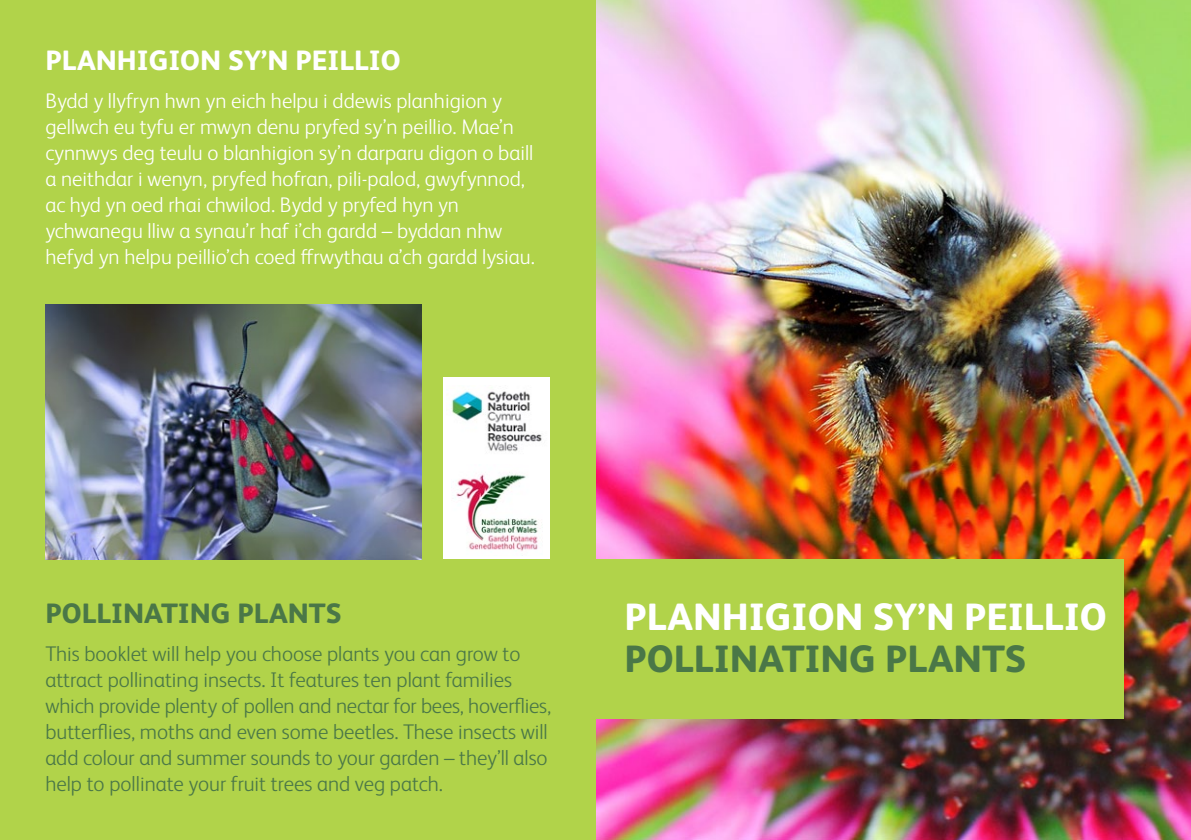
<style>
.page{position:relative;width:1191px;height:840px;background:#fff}
.page>*{position:absolute;margin:0;border:0;box-sizing:border-box;transform-origin:0 0}
.t1{font:800 38px "FS Albert Pro";color:#fff}
.t2{font:800 38px "FS Albert Pro";color:#4a7747}
.t3{font:800 28px "FS Albert Pro";color:#fff}
.t4{font:800 28px "FS Albert Pro";color:#4a7747}
.t5{font:300 21.2px/26px "FS Albert Pro";color:#fff}
.t6{font:300 21.2px/26px "FS Albert Pro";color:#4a7747}
</style>
<div class="page">
<img style="left:595px;top:0;width:596px;height:839px">
<div style="left:595px;top:559px;width:529px;height:159px;background:#b1d34a"></div>
<div style="left:0;top:0;width:595px;height:839px;background:#b1d34a"></div>
<img style="left:45px;top:304px;width:376px;height:254px">
<div style="left:444px;top:459px;width:106px;height:99px;background:#fff"></div>
<img style="left:456px;top:474px;width:82px;height:77px">
<div style="left:444px;top:377px;width:106px;height:86px;background:#fff"></div>
<img style="left:446px;top:391px;width:96px;height:61px">
<h2 class="t3" style="left:45px;top:38px;width:357px">PLANHIGION SY’N PEILLIO</h2>
<p class="t5" style="left:45px;top:86px;width:491px">Bydd y llyfryn hwn yn eich helpu i ddewis planhigion y gellwch eu tyfu er mwyn denu pryfed sy’n peillio. Mae’n cynnwys deg teulu o blanhigion sy’n darparu digon o baill a neithdar i wenyn, pryfed hofran, pili-palod, gwyfynnod, ac hyd yn oed rhai chwilod. Bydd y pryfed hyn yn ychwanegu lliw a synau’r haf i’ch gardd – byddan nhw hefyd yn helpu peillio’ch coed ffrwythau a’ch gardd lysiau.</p>
<h2 class="t4" style="left:45px;top:591px;width:35px">POLLINATING</h2>
<h2 class="t4" style="left:237px;top:591px;width:35px">PLANTS</h2>
<p class="t6" style="left:45px;top:639px;width:507px">This booklet will help you choose plants you can grow to attract pollinating insects. It features ten plant families which provide plenty of pollen and nectar for bees, hoverflies, butterflies, moths and even some beetles. These insects will add colour and summer sounds to your garden – they’ll also help to pollinate your fruit trees and veg patch.</p>
<h1 class="t1" style="left:624px;top:587px;width:484px">PLANHIGION SY’N PEILLIO</h1>
<h1 class="t2" style="left:624px;top:629px;width:403px">POLLINATING PLANTS</h1>
</div>
